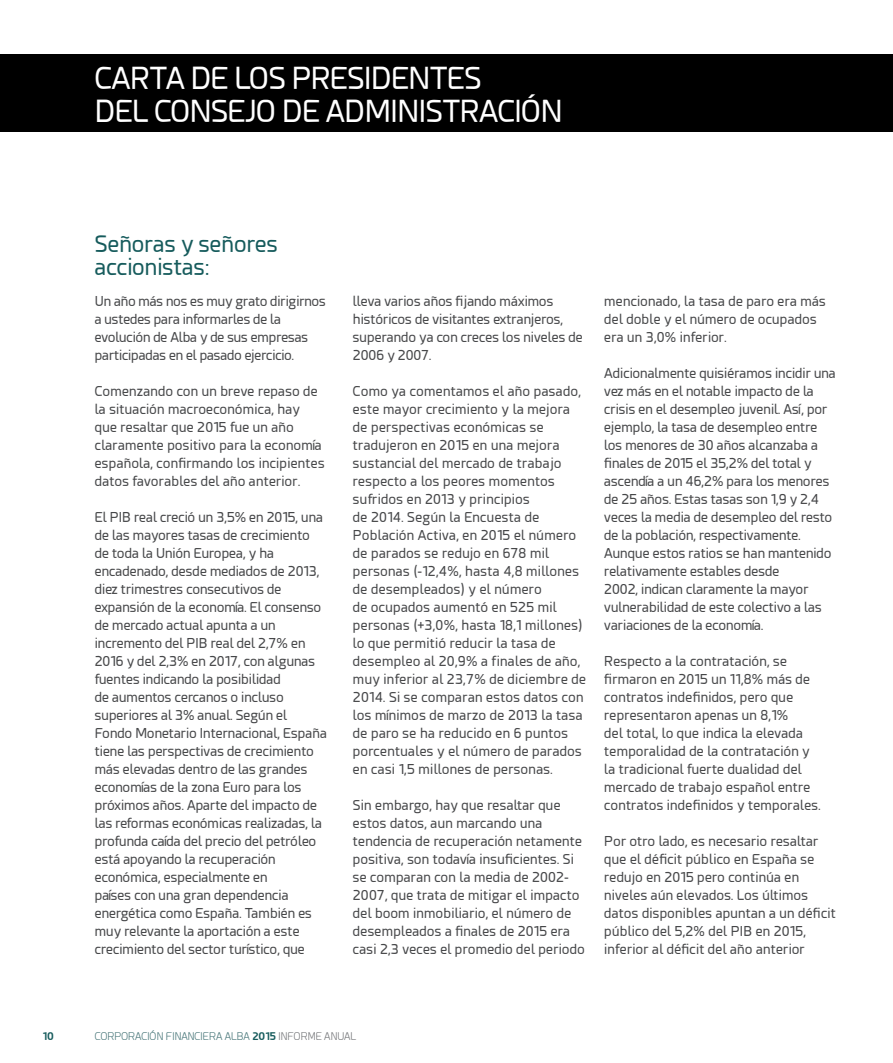
<style>
.page{position:relative;width:893px;height:1063px;background:#fff}
.page>*{position:absolute;margin:0;border:0;box-sizing:border-box;transform-origin:0 0}
.t1{font:30px/33px "Esphimere";letter-spacing:-.02em;color:#fff}
.t2{font:22.5px/22.5px "Esphimere";color:#165b5c}
.t3{font:13.5px/18px "Esphimere";letter-spacing:.01em;color:#464749}
.t4{font:13.5px/18px "Esphimere";letter-spacing:-.01em;color:#464749}
.t5{font:300 10.5px "Esphimere";color:#3d6e71}
.t6{font:700 10.5px "Esphimere";color:#165b5c}
.s1{font-weight:700;color:#165b5c}
.s2{color:#6d6f72}
</style>
<div class="page">
<div style="left:0;top:54px;width:893px;height:77px;background:#000"></div>
<h1 class="t1" style="left:95px;top:63px;width:469px">CARTA DE LOS PRESIDENTES<br>DEL CONSEJO DE ADMINISTRACIÓN</h1>
<h2 class="t2" style="left:95px;top:233px;width:185px">Señoras y señores accionistas:</h2>
<p class="t4" style="left:95px;top:292px;width:232px">Un año más nos es muy grato dirigirnos a ustedes para informarles de la evolución de Alba y de sus empresas participadas en el pasado ejercicio.</p>
<p class="t3" style="left:95px;top:382px;width:231px">Comenzando con un breve repaso de la situación macroeconómica, hay que resaltar que 2015 fue un año claramente positivo para la economía española, confirmando los incipientes datos favorables del año anterior.</p>
<p class="t3" style="left:95px;top:508px;width:234px">El PIB real creció un 3,5% en 2015, una de las mayores tasas de crecimiento de toda la Unión Europea, y ha encadenado, desde mediados de 2013, diez trimestres consecutivos de expansión de la economía. El consenso de mercado actual apunta a un incremento del PIB real del 2,7% en 2016 y del 2,3% en 2017, con algunas fuentes indicando la posibilidad<br>de aumentos cercanos o incluso superiores al 3% anual. Según el Fondo Monetario Internacional, España tiene las perspectivas de crecimiento más elevadas dentro de las grandes economías de la zona Euro para los próximos años. Aparte del impacto de las reformas económicas realizadas, la profunda caída del precio del petróleo está apoyando la recuperación económica, especialmente en<br>países con una gran dependencia energética como España. También es muy relevante la aportación a este crecimiento del sector turístico, que</p>
<p class="t3" style="left:353px;top:292px;width:231px">lleva varios años fijando máximos históricos de visitantes extranjeros, superando ya con creces los niveles de<br>2006 y 2007.</p>
<p class="t3" style="left:353px;top:382px;width:235px">Como ya comentamos el año pasado, este mayor crecimiento y la mejora de perspectivas económicas se tradujeron en 2015 en una mejora sustancial del mercado de trabajo respecto a los peores momentos sufridos en 2013 y principios<br>de 2014. Según la Encuesta de Población Activa, en 2015 el número de parados se redujo en 678 mil personas (-12,4%, hasta 4,8 millones de desempleados) y el número<br>de ocupados aumentó en 525 mil personas (+3,0%, hasta 18,1 millones) lo que permitió reducir la tasa de desempleo al 20,9% a finales de año, muy inferior al 23,7% de diciembre de 2014. Si se comparan estos datos con los mínimos de marzo de 2013 la tasa de paro se ha reducido en 6 puntos porcentuales y el número de parados en casi 1,5 millones de personas.</p>
<p class="t3" style="left:353px;top:796px;width:233px">Sin embargo, hay que resaltar que estos datos, aun marcando una tendencia de recuperación netamente positiva, son todavía insuficientes. Si se comparan con la media de 2002- 2007, que trata de mitigar el impacto del boom inmobiliario, el número de desempleados a finales de 2015 era casi 2,3 veces el promedio del periodo</p>
<p class="t3" style="left:604px;top:292px;width:223px">mencionado, la tasa de paro era más del doble y el número de ocupados era un 3,0% inferior.</p>
<p class="t3" style="left:604px;top:364px;width:233px">Adicionalmente quisiéramos incidir una vez más en el notable impacto de la crisis en el desempleo juvenil. Así, por ejemplo, la tasa de desempleo entre los menores de 30 años alcanzaba a finales de 2015 el 35,2% del total y ascendía a un 46,2% para los menores de 25 años. Estas tasas son 1,9 y 2,4 veces la media de desempleo del resto de la población, respectivamente.<br>Aunque estos ratios se han mantenido relativamente estables desde<br>2002, indican claramente la mayor vulnerabilidad de este colectivo a las variaciones de la economía.</p>
<p class="t3" style="left:604px;top:652px;width:218px">Respecto a la contratación, se firmaron en 2015 un 11,8% más de contratos indefinidos, pero que representaron apenas un 8,1%<br>del total, lo que indica la elevada temporalidad de la contratación y la tradicional fuerte dualidad del mercado de trabajo español entre contratos indefinidos y temporales.</p>
<p class="t3" style="left:604px;top:832px;width:233px">Por otro lado, es necesario resaltar que el déficit público en España se redujo en 2015 pero continúa en niveles aún elevados. Los últimos datos disponibles apuntan a un déficit público del 5,2% del PIB en 2015, inferior al déficit del año anterior</p>
<p class="t6" style="left:43px;top:1030px;width:13px">10</p>
<p class="t5" style="left:95px;top:1030px;width:263px">CORPORACIÓN FINANCIERA ALBA <span class="s1">2015</span> <span class="s2">INFORME ANUAL</span></p>
</div>
